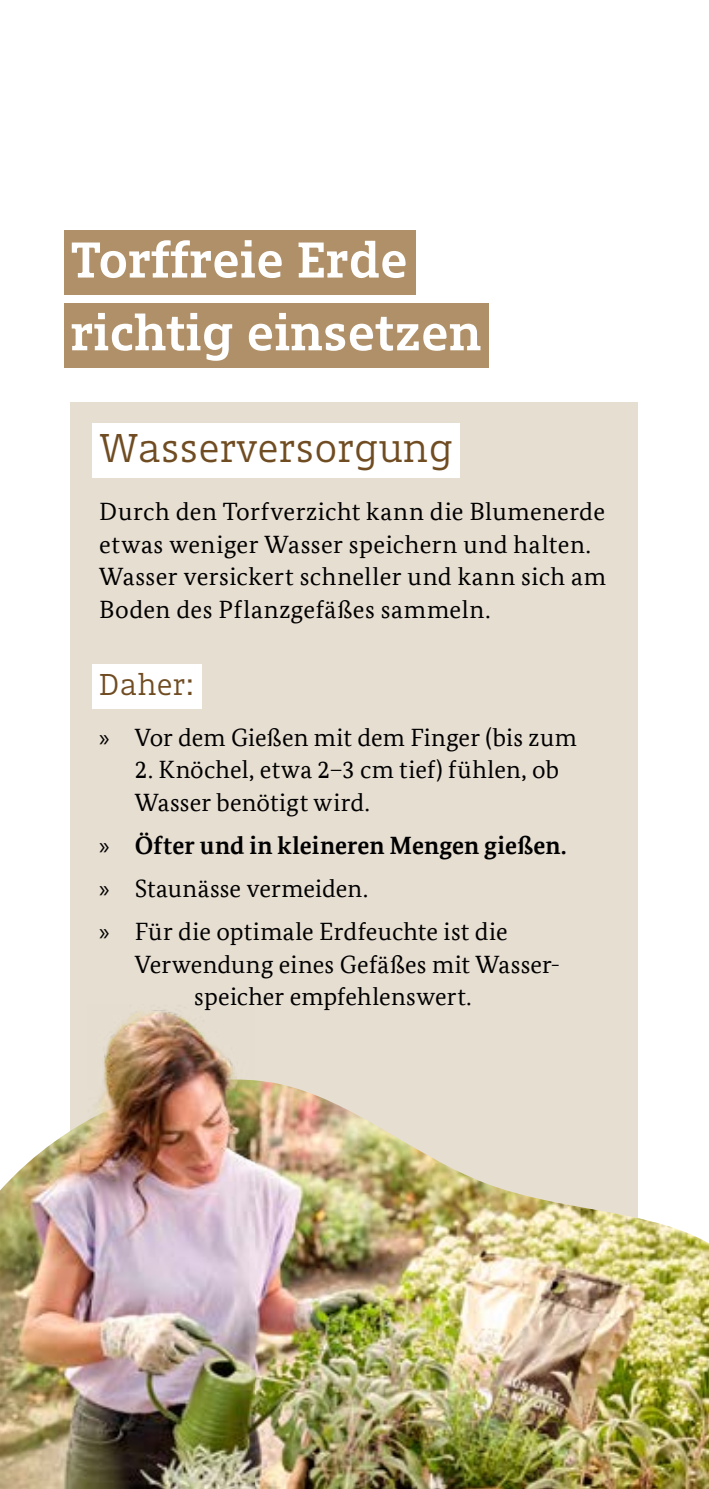
<style>
.page{position:relative;width:709px;height:1489px;background:#fff}
.page>*{position:absolute;margin:0;border:0;box-sizing:border-box;transform-origin:0 0}
.H1_Überschrift_2{font:700 50px "Dico Slab";color:#fff}
.t1{font:40px "Dico Slab";color:#704c22}
.t2{font:30px "Dico Slab";color:#704c22}
.p_Fließtext{font:25px/32.5px "Bundes Serif Office";letter-spacing:.015em;color:#000}
.t3{font:700 25px "Bundes Serif Office";color:#000}
.s1{font-family:"Myriad Pro"}
.s2{font-family:"Myriad Pro";font-weight:400}
</style>
<div class="page">
<div style="left:71px;top:402px;width:567px;height:849px;background:#e7ded2"></div>
<div style="left:92px;top:423px;width:368px;height:54px;background:#fff"></div>
<div style="left:92px;top:664px;width:110px;height:44px;background:#fff"></div>
<img style="left:0;top:1079px;width:709px;height:409px">
<div style="left:64px;top:230px;width:351px;height:64px;background:#b09068"></div>
<div style="left:64px;top:303px;width:424px;height:64px;background:#b09068"></div>
<img style="left:87px;top:1010px;width:167px;height:478px">
<h1 class="H1_Überschrift_2" style="left:71px;top:226px;width:339px">Torffreie Erde</h1>
<h1 class="H1_Überschrift_2" style="left:71px;top:299px;width:412px">richtig einsetzen</h1>
<h2 class="t1" style="left:99px;top:422px;width:355px">Wasserversorgung</h2>
<p class="p_Fließtext" style="left:99px;top:495px;width:508px">Durch den Torfverzicht kann die Blumenerde etwas weniger Wasser speichern und halten.<br>Wasser versickert schneller und kann sich am Boden des Pflanzgefäßes sammeln.</p>
<h3 class="t2" style="left:99px;top:665px;width:97px">Daher:</h3>
<p class="p_Fließtext" style="left:99px;top:720px;width:479px"><span class="s1">»</span> Vor dem Gießen mit dem Finger (bis zum</p>
<p class="p_Fließtext" style="left:135px;top:753px;width:426px">2. Knöchel, etwa 2–3 cm tief) fühlen, ob<br>Wasser benötigt wird.</p>
<p class="t3" style="left:99px;top:830px;width:469px"><span class="s2">»</span> Öfter und in kleineren Mengen gießen.</p>
<p class="p_Fließtext" style="left:99px;top:871px;width:270px"><span class="s1">»</span> Staunässe vermeiden.</p>
<p class="p_Fließtext" style="left:99px;top:915px;width:410px"><span class="s1">»</span> Für die optimale Erdfeuchte ist die</p>
<p class="p_Fließtext" style="left:135px;top:947px;width:427px">Verwendung eines Gefäßes mit Wasser-</p>
<p class="p_Fließtext" style="left:194px;top:980px;width:279px">speicher empfehlenswert.</p>
</div>
